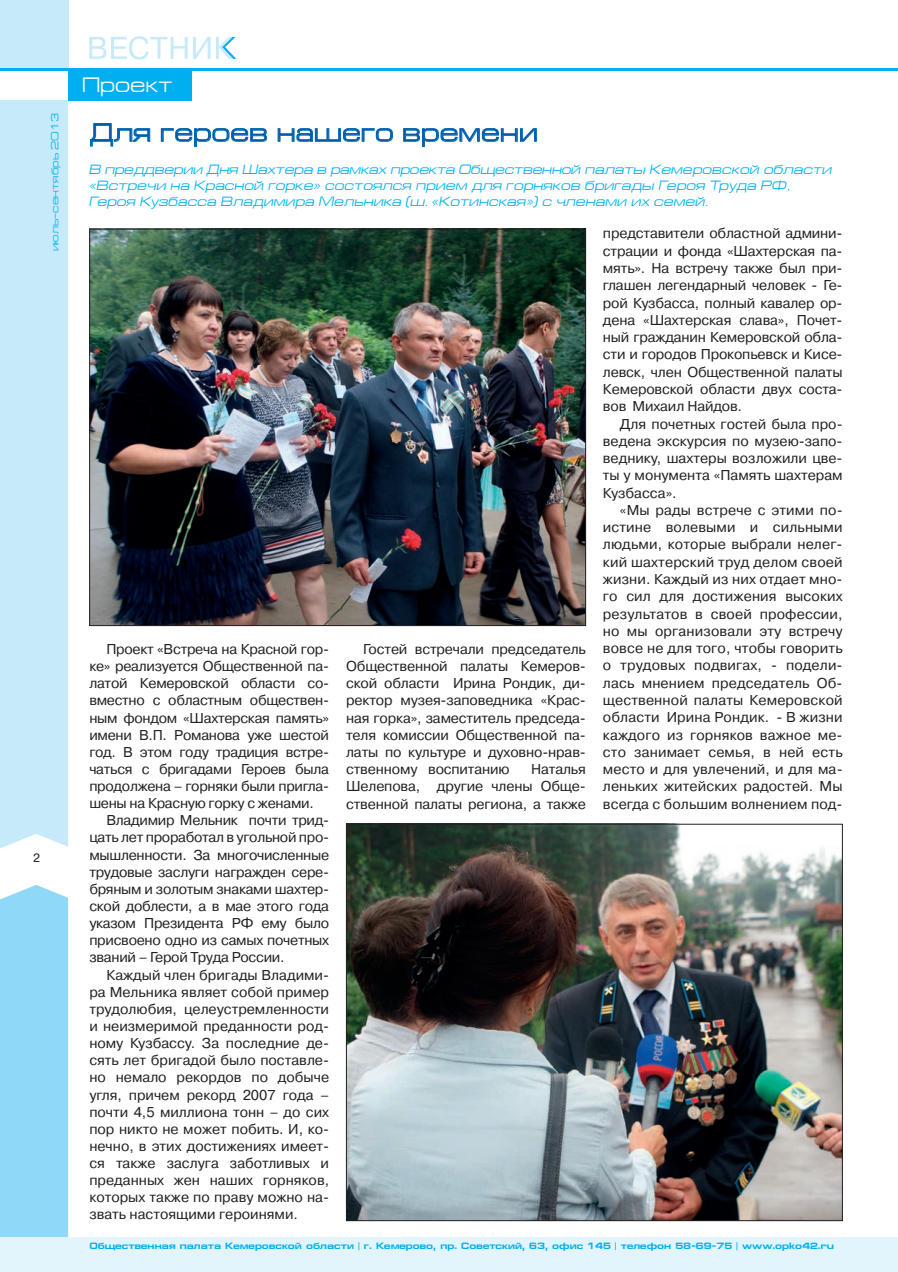
<style>
.page{position:relative;width:898px;height:1272px;background:#fff}
.page>*{position:absolute;margin:0;border:0;box-sizing:border-box;transform-origin:0 0}
.t1{font:25.5px "Europe Ext";letter-spacing:.01em;color:#015aaa}
.t2{font:21px "Europe Ext";color:#fff}
.t3{font:14.25px/17.2px "Pragmatica C";letter-spacing:-.01em;color:#231f20;text-align:justify}
.t4{font:italic 13.5px/16.2px "Europe Ext";color:#00afef}
.t5{font:12px "Pragmatica C";color:#231f20}
.t6{font:10.5px "Europe Ext";color:#00afef}
.t7{font:700 9.15px "Europe Ext";color:#00afef}
</style>
<div class="page">
<hr style="left:897px;top:1237px;width:1px;height:34px;background:#e2f4fc">
<div style="left:0;top:100px;width:68px;height:748px;background:#c7eafa"></div>
<div style="left:0;top:885px;width:68px;height:352px;background:#8fd8f7"></div>
<div style="left:0;top:0;width:68px;height:68px;background:#c7eafa"></div>
<div style="left:0;top:1237px;width:897px;height:34px;background:#e2f4fc"></div>
<hr style="left:0;top:68px;width:897px;height:2px;background:#00afef">
<svg style="left:89px;top:36px;width:147px;height:24px"></svg>
<svg style="left:90px;top:123px;width:60px;height:24px"></svg>
<svg style="left:160px;top:128px;width:107px;height:19px"></svg>
<svg style="left:277px;top:128px;width:116px;height:14px"></svg>
<svg style="left:403px;top:128px;width:134px;height:19px"></svg>
<div style="left:68px;top:69px;width:123px;height:32px;background:#00afef"></div>
<img style="left:91px;top:231px;width:492px;height:393px">
<img style="left:348px;top:826px;width:492px;height:392px">
<p class="t6" style="left:49px;top:251px;width:140px;rotate:-90deg">июль–сентябрь 2013</p>
<p class="t5" style="left:33px;top:851px;width:8px">2</p>
<h2 class="t2" style="left:82px;top:73px;width:92px">Проект</h2>
<h1 class="t1" style="left:89px;top:119px;width:450px">Для героев нашего времени</h1>
<p class="t4" style="left:89px;top:161px;width:743px">В преддверии Дня Шахтера в рамках проекта Общественной палаты Кемеровской области «Встречи на Красной горке» состоялся прием для горняков бригады Героя Труда РФ,<br>Героя Кузбасса Владимира Мельника (ш. «Котинская») с членами их семей.</p>
<p class="t3" style="left:89px;top:640px;width:241px;text-indent:17px">Проект «Встреча на Красной гор&shy;ке» реализуется Общественной па&shy;латой Кемеровской области со&shy;вместно с областным обществен&shy;ным фондом «Шахтерская память» имени В.П. Романова уже шестой год. В этом году традиция встре&shy;чаться с бригадами Героев была продолжена – горняки были пригла&shy;шены на Красную горку с женами.</p>
<p class="t3" style="left:89px;top:812px;width:241px;text-indent:17px">Владимир Мельник почти трид&shy;цать лет проработал в угольной про&shy;мышленности. За многочисленные трудовые заслуги награжден сере&shy;бряным и золотым знаками шахтер&shy;ской доблести, а в мае этого года указом Президента РФ ему было присвоено одно из самых почетных званий – Герой Труда России.</p>
<p class="t3" style="left:89px;top:966px;width:241px;text-indent:17px">Каждый член бригады Владими&shy;ра Мельника являет собой пример трудолюбия, целеустремленности и неизмеримой преданности род&shy;ному Кузбассу. За последние де&shy;сять лет бригадой было поставле&shy;но немало рекордов по добыче угля, причем рекорд 2007 года – почти 4,5 миллиона тонн – до сих пор никто не может побить. И, ко&shy;нечно, в этих достижениях имеет&shy;ся также заслуга заботливых и преданных жен наших горняков, которых также по праву можно на&shy;звать настоящими героинями.</p>
<p class="t3" style="left:346px;top:640px;width:241px;text-indent:17px">Гостей встречали председатель Общественной палаты Кемеров&shy;ской области Ирина Рондик, ди&shy;ректор музея-заповедника «Крас&shy;ная горка», заместитель председа&shy;теля комиссии Общественной па&shy;латы по культуре и духовно-нрав&shy;ственному воспитанию</p>
<p class="t3" style="left:346px;top:760px;width:241px;text-indent:185px">Наталья Шелепова, другие члены Обще&shy;ственной палаты региона, а также</p>
<p class="t3" style="left:602px;top:225px;width:241px">представители областной админи&shy;страции и фонда «Шахтерская па&shy;мять». На встречу также был при&shy;глашен легендарный человек - Ге&shy;рой Кузбасса, полный кавалер ор&shy;дена «Шахтерская слава», Почет&shy;ный гражданин Кемеровской обла&shy;сти и городов Прокопьевск и Кисе&shy;левск, член Общественной палаты Кемеровской области двух соста&shy;вов Михаил Найдов.</p>
<p class="t3" style="left:602px;top:415px;width:241px;text-indent:17px">Для почетных гостей была про&shy;ведена экскурсия по музею-запо&shy;веднику, шахтеры возложили цве&shy;ты у монумента «Память шахтерам Кузбасса».</p>
<p class="t3" style="left:602px;top:501px;width:241px;text-indent:17px">«Мы рады встрече с этими по&shy;истине волевыми и сильными людьми, которые выбрали нелег&shy;кий шахтерский труд делом своей жизни. Каждый из них отдает мно&shy;го сил для достижения высоких результатов в своей профессии, но мы организовали эту встречу вовсе не для того, чтобы говорить о трудовых подвигах, - подели&shy;лась мнением председатель Об&shy;щественной палаты Кемеровской области Ирина Рондик. - В жизни каждого из горняков важное ме&shy;сто занимает семья, в ней есть место и для увлечений, и для ма&shy;леньких житейских радостей. Мы всегда с большим волнением под-</p>
<p class="t7" style="left:89px;top:1240px;width:746px">Общественная палата Кемеровской области | г. Кемерово, пр. Советский, 63, офис 145 | телефон 58-69-75 | www.opko42.ru</p>
</div>
